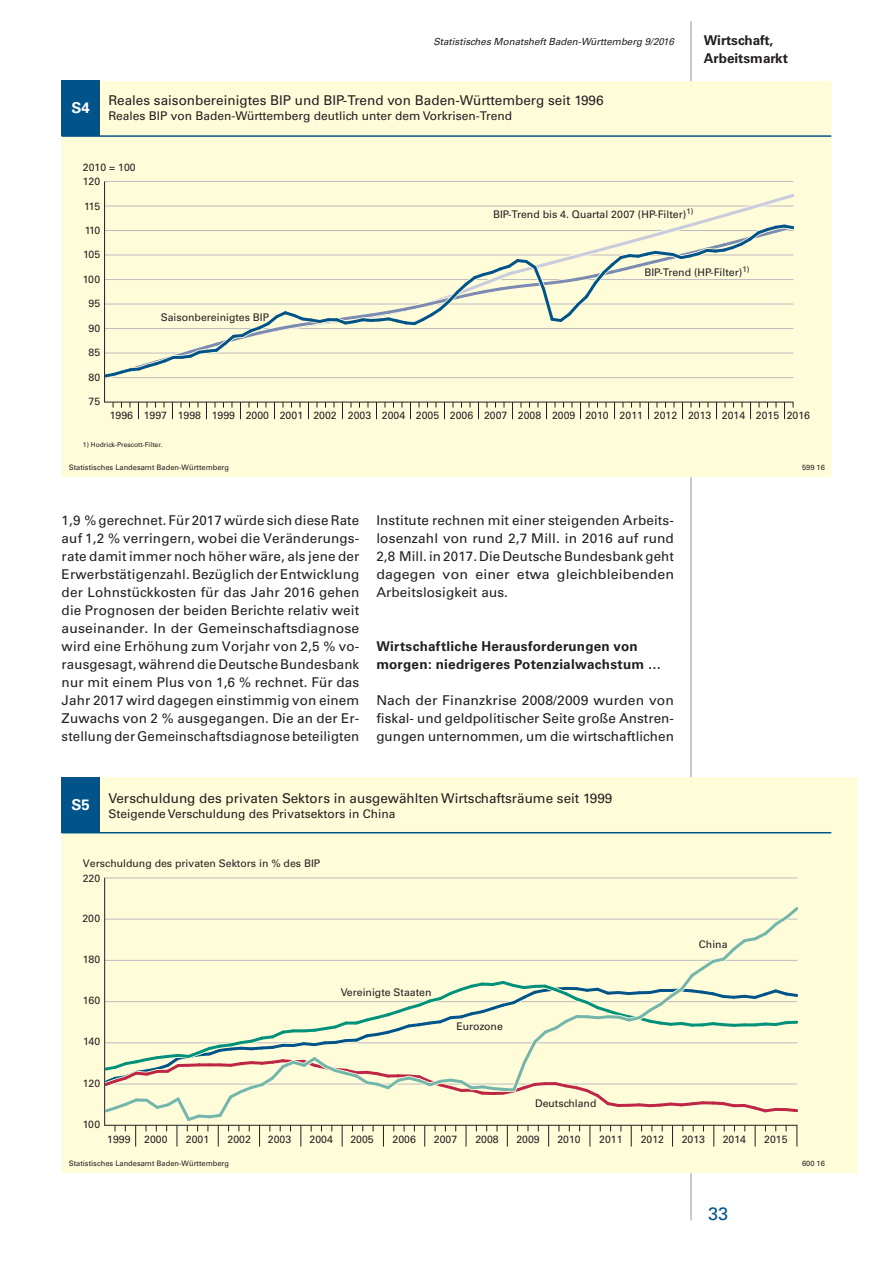
<style>
.page{position:relative;width:893px;height:1263px;background:#fff}
.page>*{position:absolute;margin:0;border:0;box-sizing:border-box;transform-origin:0 0}
.t1{font:18px "Univers";color:#01548a}
.t2{font:700 15px "Univers";color:#fff}
.t3{font:13.5px/18px "Univers";color:#231f20;text-align:justify}
.t4{font:700 13.5px/18px "Univers";letter-spacing:.015em;color:#231f20}
.t5{font:12px "Univers";color:#231f20}
.t6{font:10.5px "Univers";color:#231f20}
.t7{font:italic 9.75px "Univers";color:#231f20}
.t8{font:7.5px "Univers";color:#231f20}
.t9{font:6.75px "Univers";color:#231f20}
.s1{font-weight:700;font-size:15px;color:#fff}
</style>
<div class="page">
<hr style="left:691px;top:21px;width:1px;height:1199px;background:#939598">
<div style="left:62px;top:81px;width:769px;height:395px;background:#fffcda"></div>
<div style="left:62px;top:81px;width:38px;height:55px;background:#01548a"></div>
<hr style="left:62px;top:135px;width:769px;height:2px;background:#01548a">
<hr style="left:105px;top:181px;width:688px;height:1px;background:#bcbdc0">
<hr style="left:105px;top:402px;width:688px;height:1px;background:#231f20">
<svg style="left:784px;top:403px;width:1px;height:16px"></svg>
<svg style="left:750px;top:403px;width:1px;height:16px"></svg>
<svg style="left:716px;top:403px;width:1px;height:16px"></svg>
<svg style="left:682px;top:403px;width:1px;height:16px"></svg>
<svg style="left:648px;top:403px;width:1px;height:16px"></svg>
<svg style="left:614px;top:403px;width:1px;height:16px"></svg>
<svg style="left:580px;top:403px;width:1px;height:16px"></svg>
<svg style="left:546px;top:403px;width:1px;height:16px"></svg>
<svg style="left:512px;top:403px;width:1px;height:16px"></svg>
<svg style="left:478px;top:403px;width:1px;height:16px"></svg>
<svg style="left:444px;top:403px;width:1px;height:16px"></svg>
<svg style="left:410px;top:403px;width:1px;height:16px"></svg>
<svg style="left:376px;top:403px;width:1px;height:16px"></svg>
<svg style="left:342px;top:403px;width:1px;height:16px"></svg>
<svg style="left:308px;top:403px;width:1px;height:16px"></svg>
<svg style="left:274px;top:403px;width:1px;height:16px"></svg>
<svg style="left:240px;top:403px;width:1px;height:16px"></svg>
<svg style="left:206px;top:403px;width:1px;height:16px"></svg>
<svg style="left:172px;top:403px;width:1px;height:16px"></svg>
<svg style="left:138px;top:403px;width:1px;height:16px"></svg>
<hr style="left:104px;top:181px;width:1px;height:221px;background:#231f20">
<svg style="left:105px;top:190px;width:688px;height:193px"></svg>
<div style="left:62px;top:777px;width:795px;height:396px;background:#fffcda"></div>
<div style="left:62px;top:777px;width:38px;height:56px;background:#01548a"></div>
<hr style="left:62px;top:832px;width:769px;height:1px;background:#01548a">
<hr style="left:105px;top:1125px;width:692px;height:1px;background:#231f20">
<svg style="left:672px;top:1125px;width:1px;height:21px"></svg>
<svg style="left:713px;top:1125px;width:1px;height:21px"></svg>
<svg style="left:755px;top:1125px;width:1px;height:21px"></svg>
<svg style="left:796px;top:1125px;width:1px;height:21px"></svg>
<hr style="left:105px;top:1084px;width:692px;height:1px;background:#bcbdc0">
<hr style="left:105px;top:1042px;width:692px;height:1px;background:#bcbdc0">
<hr style="left:105px;top:960px;width:692px;height:1px;background:#bcbdc0">
<hr style="left:105px;top:919px;width:692px;height:1px;background:#bcbdc0">
<hr style="left:105px;top:878px;width:692px;height:1px;background:#bcbdc0">
<hr style="left:104px;top:878px;width:1px;height:248px;background:#231f20">
<svg style="left:667px;top:1020px;width:130px;height:7px"></svg>
<svg style="left:667px;top:1101px;width:130px;height:12px"></svg>
<svg style="left:105px;top:977px;width:562px;height:169px"></svg>
<svg style="left:654px;top:907px;width:143px;height:104px"></svg>
<p class="t7" style="left:433px;top:35px;width:242px">Statistisches Monatsheft Baden-Württemberg 9/2016</p>
<p class="t4" style="left:704px;top:31px;width:86px">Wirtschaft,<br>Arbeitsmarkt</p>
<p class="t2" style="left:72px;top:99px;width:20px">S4</p>
<p class="t3" style="left:108px;top:91px;width:497px">Reales saisonbereinigtes BIP und BIP-Trend von Baden-Württemberg seit 1996</p>
<p class="t5" style="left:108px;top:108px;width:405px">Reales BIP von Baden-Württemberg deutlich unter dem Vorkrisen-Trend</p>
<p class="t6" style="left:83px;top:161px;width:54px">2010 = 100</p>
<p class="t6" style="left:83px;top:175px;width:19px">120</p>
<p class="t6" style="left:84px;top:200px;width:17px">115</p>
<p class="t6" style="left:85px;top:224px;width:17px">110</p>
<p class="t6" style="left:83px;top:248px;width:18px">105</p>
<p class="t6" style="left:83px;top:273px;width:19px">100</p>
<p class="t6" style="left:89px;top:297px;width:13px">95</p>
<p class="t6" style="left:89px;top:322px;width:13px">90</p>
<p class="t6" style="left:89px;top:346px;width:13px">85</p>
<p class="t6" style="left:89px;top:371px;width:13px">80</p>
<p class="t6" style="left:89px;top:395px;width:13px">75</p>
<p class="t6" style="left:493px;top:208px;width:202px">BIP-Trend bis 4. Quartal 2007 (HP-Filter)<sup>1)</sup></p>
<p class="t6" style="left:161px;top:311px;width:110px">Saisonbereinigtes BIP</p>
<p class="t6" style="left:644px;top:266px;width:106px">BIP-Trend (HP-Filter)<sup>1)</sup></p>
<p class="t6" style="left:110px;top:409px;width:702px">1996 1997 1998 1999 2000 2001 2002 2003 2004 2005 2006 2007 2008 2009 2010 2011 2012 2013 2014 2015 2016</p>
<p class="t9" style="left:83px;top:440px;width:81px">1) Hodrick-Prescott-Filter.</p>
<p class="t8" style="left:69px;top:463px;width:162px">Statistisches Landesamt Baden-Württemberg</p>
<p class="t8" style="left:802px;top:463px;width:24px">599 16</p>
<p class="t3" style="left:62px;top:511px;width:299px">1,9 % gerechnet. Für 2017 würde sich diese Rate auf 1,2 % verringern, wobei die Veränderungs&shy;rate damit immer noch höher wäre, als jene der Erwerbstätigenzahl. Bezüglich der Entwicklung der Lohnstückkosten für das Jahr 2016 gehen die Prognosen der beiden Berichte relativ weit auseinander. In der Gemeinschaftsdiagnose wird eine Erhöhung zum Vorjahr von 2,5 % vo&shy;rausgesagt, während die Deutsche Bundesbank nur mit einem Plus von 1,6 % rechnet. Für das Jahr 2017 wird dagegen einstimmig von einem Zuwachs von 2 % ausgegangen. Die an der Er&shy;stellung der Gemeinschaftsdiagnose beteiligten</p>
<p class="t3" style="left:376px;top:511px;width:299px">Institute rechnen mit einer steigenden Arbeits&shy;losenzahl von rund 2,7 Mill. in 2016 auf rund 2,8 Mill. in 2017. Die Deutsche Bundesbank geht dagegen von einer etwa gleichbleibenden Arbeitslosigkeit aus.</p>
<p class="t4" style="left:376px;top:637px;width:287px">Wirtschaftliche Herausforderungen von morgen: niedrigeres Potenzialwachstum …</p>
<p class="t3" style="left:376px;top:691px;width:299px">Nach der Finanzkrise 2008/2009 wurden von fiskal- und geldpolitischer Seite große Anstren&shy;gungen unternommen, um die wirtschaftlichen</p>
<p class="t3" style="left:72px;top:790px;width:542px"><span class="s1">S5</span> Verschuldung des privaten Sektors in ausgewählten Wirtschaftsräume seit 1999</p>
<p class="t5" style="left:108px;top:806px;width:289px">Steigende Verschuldung des Privatsektors in China</p>
<p class="t6" style="left:83px;top:857px;width:239px">Verschuldung des privaten Sektors in % des BIP</p>
<p class="t6" style="left:83px;top:872px;width:19px">220</p>
<p class="t6" style="left:82px;top:912px;width:19px">200</p>
<p class="t6" style="left:83px;top:953px;width:19px">180</p>
<p class="t6" style="left:83px;top:994px;width:19px">160</p>
<p class="t6" style="left:83px;top:1035px;width:19px">140</p>
<p class="t6" style="left:341px;top:985px;width:92px">Vereinigte Staaten</p>
<p class="t6" style="left:456px;top:1020px;width:48px">Eurozone</p>
<p class="t6" style="left:699px;top:938px;width:30px">China</p>
<p class="t6" style="left:83px;top:1077px;width:19px">120</p>
<p class="t6" style="left:83px;top:1118px;width:19px">100</p>
<p class="t6" style="left:535px;top:1097px;width:63px">Deutschland</p>
<p class="t6" style="left:107px;top:1133px;width:25px">1999</p>
<p class="t6" style="left:144px;top:1133px;width:25px">2000</p>
<p class="t6" style="left:186px;top:1133px;width:25px">2001</p>
<p class="t6" style="left:228px;top:1133px;width:25px">2002</p>
<p class="t6" style="left:268px;top:1133px;width:25px">2003</p>
<p class="t6" style="left:310px;top:1133px;width:25px">2004</p>
<p class="t6" style="left:350px;top:1133px;width:25px">2005</p>
<p class="t6" style="left:392px;top:1133px;width:25px">2006</p>
<p class="t6" style="left:434px;top:1133px;width:25px">2007</p>
<p class="t6" style="left:475px;top:1133px;width:25px">2008</p>
<p class="t6" style="left:516px;top:1133px;width:25px">2009</p>
<p class="t6" style="left:557px;top:1133px;width:25px">2010</p>
<p class="t6" style="left:599px;top:1133px;width:25px">2011</p>
<p class="t6" style="left:641px;top:1133px;width:25px">2012</p>
<p class="t6" style="left:682px;top:1133px;width:25px">2013</p>
<p class="t6" style="left:723px;top:1133px;width:25px">2014</p>
<p class="t6" style="left:764px;top:1133px;width:25px">2015</p>
<p class="t8" style="left:69px;top:1159px;width:162px">Statistisches Landesamt Baden-Württemberg</p>
<p class="t8" style="left:802px;top:1159px;width:24px">600 16</p>
<h1 class="t1" style="left:708px;top:1203px;width:22px">33</h1>
</div>
